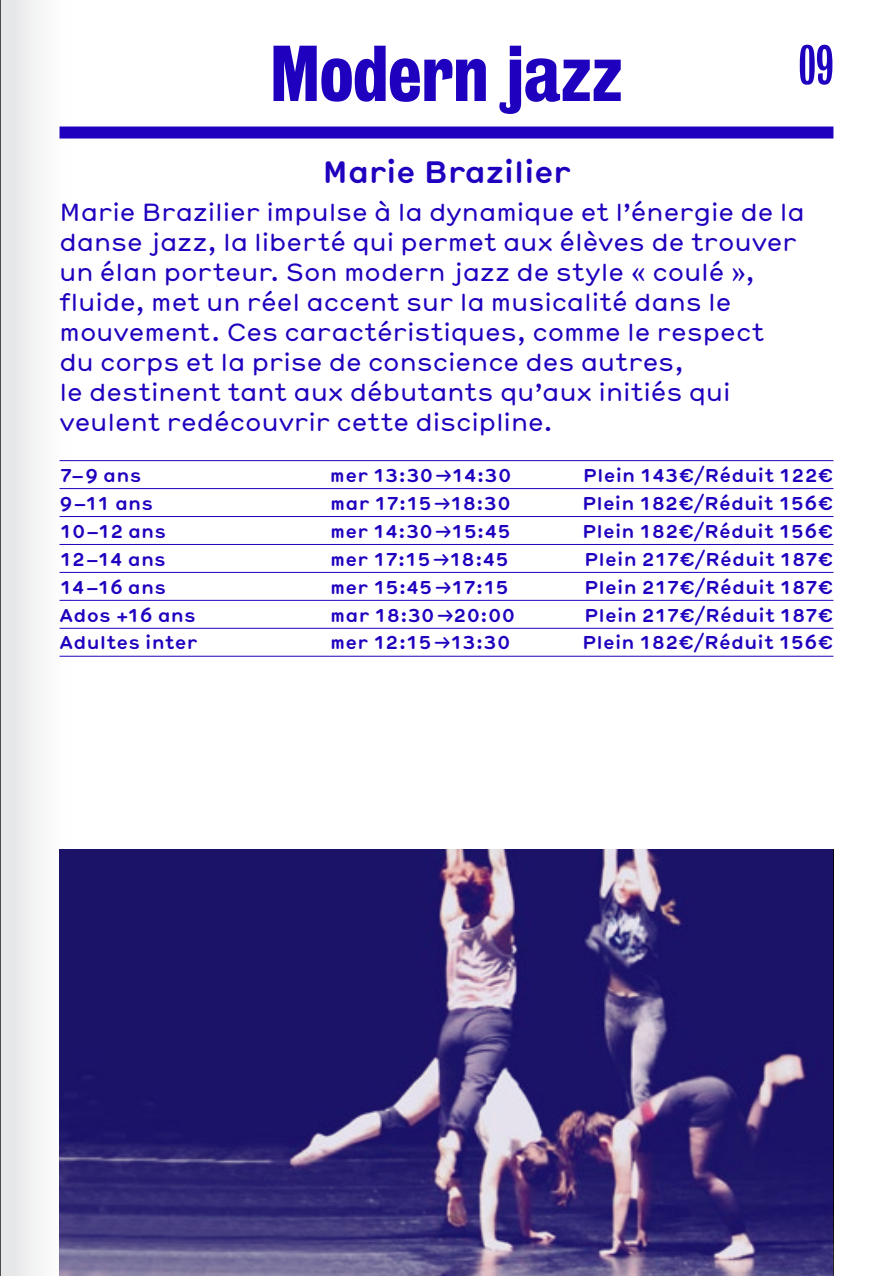
<style>
.page{position:relative;width:893px;height:1276px;background:#fff}
.page>*{position:absolute;margin:0;border:0;box-sizing:border-box;transform-origin:0 0}
.t1{font:700 72px "Bureau Grot Cond";color:#1e00be}
.t2{font:51px "Bureau Grot Comp";color:#1e00be}
.t3{font:700 30px "Hermes";letter-spacing:-.02em;color:#1e00be}
.t4{font:24px/30px "Hermes";color:#1e00be}
.t5{font:700 18px "Hermes";letter-spacing:.005em;color:#1e00be}
</style>
<div class="page">
<div style="left:0;top:0;width:168px;height:1276px;background:linear-gradient(to right,#eeeef0,#fff)"></div>
<hr style="left:0;top:0;width:1px;height:1276px;background:#231f20">
<div style="left:60px;top:126px;width:773px;height:12px;background:#1e00be"></div>
<hr style="left:60px;top:460px;width:270px;height:1px;background:#1e00be">
<hr style="left:330px;top:460px;width:233px;height:1px;background:#1e00be">
<hr style="left:563px;top:460px;width:270px;height:1px;background:#1e00be">
<hr style="left:60px;top:488px;width:270px;height:1px;background:#1e00be">
<hr style="left:330px;top:488px;width:233px;height:1px;background:#1e00be">
<hr style="left:563px;top:488px;width:270px;height:1px;background:#1e00be">
<hr style="left:60px;top:516px;width:270px;height:1px;background:#1e00be">
<hr style="left:330px;top:516px;width:233px;height:1px;background:#1e00be">
<hr style="left:563px;top:516px;width:270px;height:1px;background:#1e00be">
<hr style="left:60px;top:544px;width:270px;height:1px;background:#1e00be">
<hr style="left:330px;top:544px;width:233px;height:1px;background:#1e00be">
<hr style="left:563px;top:544px;width:270px;height:1px;background:#1e00be">
<hr style="left:60px;top:572px;width:270px;height:1px;background:#1e00be">
<hr style="left:330px;top:572px;width:233px;height:1px;background:#1e00be">
<hr style="left:563px;top:572px;width:270px;height:1px;background:#1e00be">
<hr style="left:60px;top:600px;width:270px;height:1px;background:#1e00be">
<hr style="left:330px;top:600px;width:233px;height:1px;background:#1e00be">
<hr style="left:563px;top:600px;width:270px;height:1px;background:#1e00be">
<hr style="left:60px;top:628px;width:270px;height:1px;background:#1e00be">
<hr style="left:330px;top:628px;width:233px;height:1px;background:#1e00be">
<hr style="left:563px;top:628px;width:270px;height:1px;background:#1e00be">
<hr style="left:60px;top:656px;width:270px;height:1px;background:#1e00be">
<hr style="left:330px;top:656px;width:233px;height:1px;background:#1e00be">
<hr style="left:563px;top:656px;width:270px;height:1px;background:#1e00be">
<img style="left:60px;top:849px;width:773px;height:427px">
<h1 class="t1" style="left:270px;top:32px;width:354px">Modern jazz</h1>
<h2 class="t2" style="left:799px;top:37px;width:36px">09</h2>
<p class="t3" style="left:322px;top:149px;width:250px">Marie Brazilier</p>
<p class="t4" style="left:60px;top:196px;width:747px">Marie Brazilier impulse à la dynamique et l’énergie de la danse jazz, la liberté qui permet aux élèves de trouver un élan porteur. Son modern jazz de style « coulé », fluide, met un réel accent sur la musicalité dans le mouvement. Ces caractéristiques, comme le respect du corps et la prise de conscience des autres,<br>le destinent tant aux débutants qu’aux initiés qui veulent redécouvrir cette discipline.</p>
<p class="t5" style="left:60px;top:461px;width:84px">7– 9 ans</p>
<p class="t5" style="left:330px;top:461px;width:183px">mer 13:30 -&gt;14:30</p>
<p class="t5" style="left:583px;top:461px;width:252px">Plein 143€/Réduit 122€</p>
<p class="t5" style="left:60px;top:489px;width:96px">9 –11 ans</p>
<p class="t5" style="left:330px;top:489px;width:182px">mar 17:15 -&gt;18:30</p>
<p class="t5" style="left:582px;top:489px;width:253px">Plein 182€/Réduit 156€</p>
<p class="t5" style="left:60px;top:517px;width:109px">10 –12 ans</p>
<p class="t5" style="left:330px;top:517px;width:182px">mer 14:30 -&gt;15:45</p>
<p class="t5" style="left:582px;top:517px;width:253px">Plein 182€/Réduit 156€</p>
<p class="t5" style="left:60px;top:545px;width:108px">12 –14 ans</p>
<p class="t5" style="left:330px;top:545px;width:180px">mer 17:15 -&gt;18:45</p>
<p class="t5" style="left:584px;top:545px;width:251px">Plein 217€/Réduit 187€</p>
<p class="t5" style="left:60px;top:573px;width:108px">14 –16 ans</p>
<p class="t5" style="left:330px;top:573px;width:180px">mer 15:45 -&gt;17:15</p>
<p class="t5" style="left:584px;top:573px;width:251px">Plein 217€/Réduit 187€</p>
<p class="t5" style="left:60px;top:601px;width:138px">Ados +16 ans</p>
<p class="t5" style="left:330px;top:601px;width:187px">mar 18:30 -&gt;20:00</p>
<p class="t5" style="left:584px;top:601px;width:251px">Plein 217€/Réduit 187€</p>
<p class="t5" style="left:60px;top:629px;width:140px">Adultes inter</p>
<p class="t5" style="left:330px;top:629px;width:182px">mer 12:15 -&gt;13:30</p>
<p class="t5" style="left:582px;top:629px;width:253px">Plein 182€/Réduit 156€</p>
</div>
